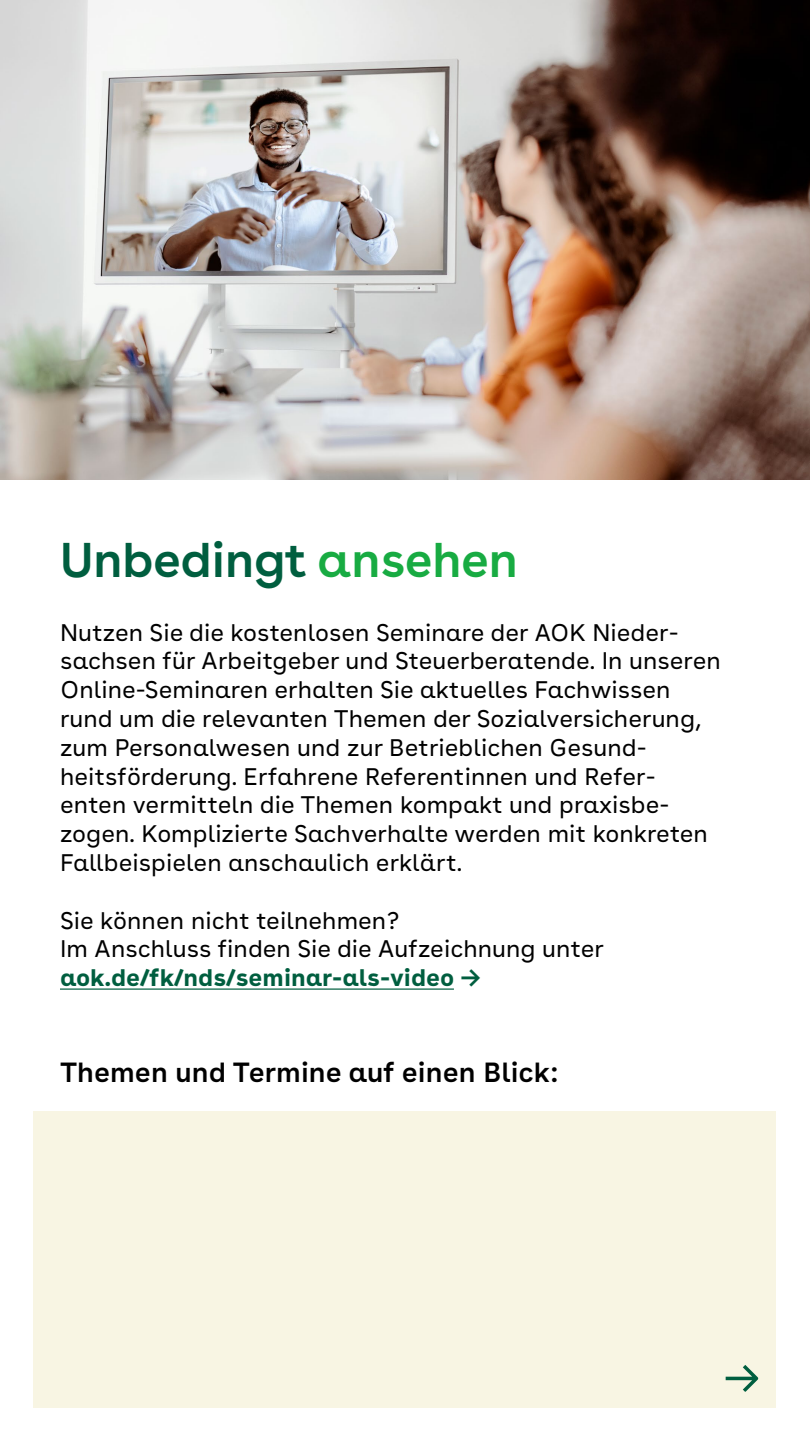
<style>
.page{position:relative;width:810px;height:1440px;background:#fff}
.page>*{position:absolute;margin:0;border:0;box-sizing:border-box;transform-origin:0 0}
.t1{font:600 48.75px "AOK Buenos Aires";color:#005e3f}
.t2{font:600 27.75px "AOK Buenos Aires Text";color:#000}
.t3{font:24px/28.8px "AOK Buenos Aires Text";color:#000}
.s1{color:#18ab42}
.s2{font-weight:700;color:#005e3f}
.s3{font-family:"AOK Buenos Aires";font-weight:600;font-size:32.25px;color:#005e3f}
</style>
<div class="page">
<div style="left:34px;top:1112px;width:742px;height:296px;background:#f8f5e3"></div>
<img style="left:0;top:0;width:810px;height:480px">
<hr style="left:60px;top:989px;width:394px;height:1px;background:#005e3f">
<svg style="left:726px;top:1365px;width:32px;height:27px"></svg>
<h1 class="t1" style="left:60px;top:519px;width:460px">Unbedingt <span class="s1">ansehen</span></h1>
<p class="t3" style="left:60px;top:616px;width:662px">Nutzen Sie die kostenlosen Seminare der AOK Nieder&shy;sachsen für Arbeitgeber und Steuerberatende. In unseren Online-Seminaren erhalten Sie aktuelles Fachwissen rund um die relevanten Themen der Sozialversicherung, zum Personalwesen und zur Betrieblichen Gesund&shy;heitsförderung. Erfahrene Referentinnen und Refer&shy;enten vermitteln die Themen kompakt und praxisbe&shy;zogen. Komplizierte Sachverhalte werden mit konkreten Fallbeispielen anschaulich erklärt.</p>
<p class="t3" style="left:60px;top:904px;width:546px">Sie können nicht teilnehmen?<br>Im Anschluss finden Sie die Aufzeichnung unter <span class="s2">aok.de/fk/nds/seminar-als-video</span> <span class="s3">→</span></p>
<p class="t2" style="left:60px;top:1048px;width:500px">Themen und Termine auf einen Blick:</p>
</div>
